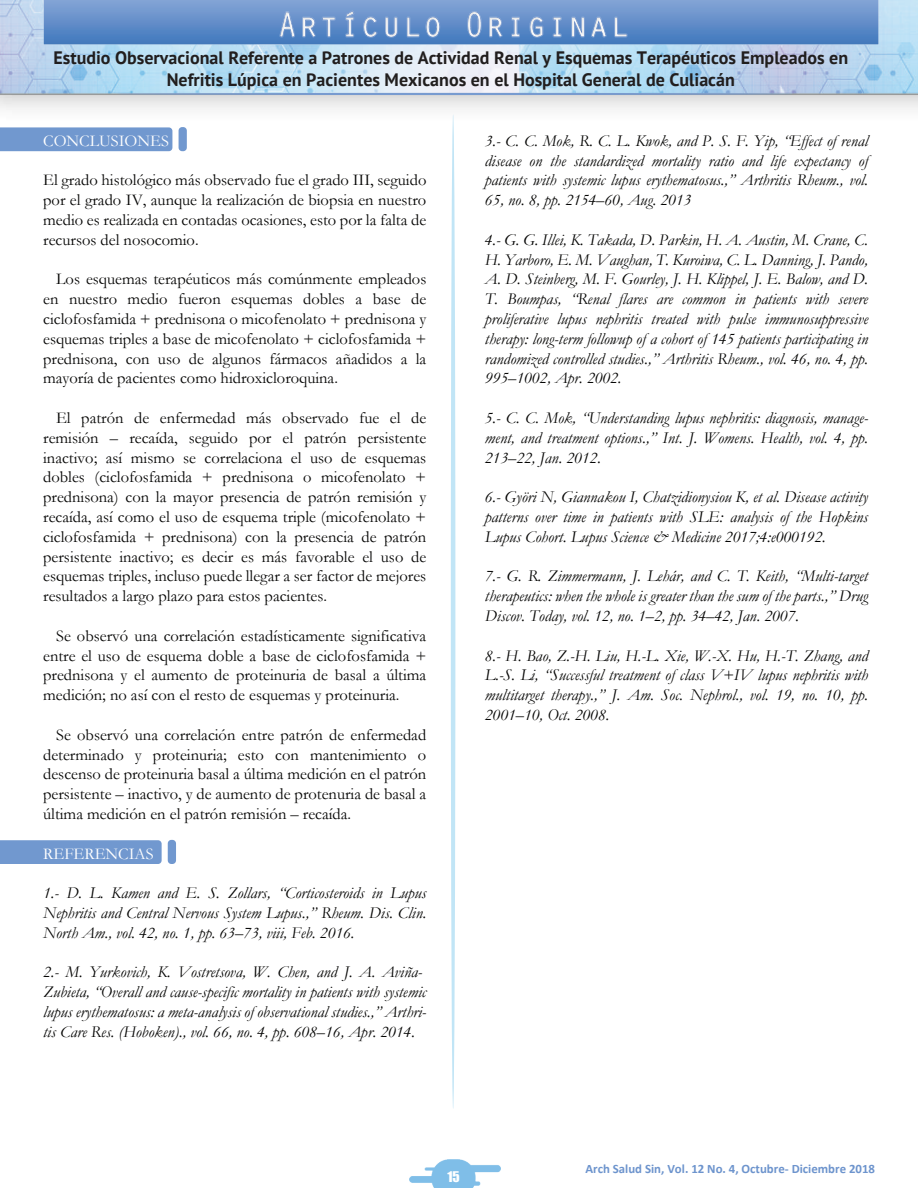
<style>
.page{position:relative;width:918px;height:1188px;background:#fff}
.page>*{position:absolute;margin:0;border:0;box-sizing:border-box;transform-origin:0 0}
.t1{font:700 18px/21.6px "PT Sans";color:#211e1e;text-align:center}
.t2{font:italic 16.5px/19.8px "Garamond";color:#050504;text-align:justify}
.t3{font:16.5px/19.8px "Garamond";color:#050504;text-align:justify}
.t4{font:16.5px "Garamond";color:#fff}
.t5{font:13.5px "Impact";color:#fff}
.t6{font:700 12.75px "Calibri";color:#6d94cd}
</style>
<div class="page">
<img style="left:0;top:0;width:918px;height:126px">
<svg style="left:0;top:127px;width:187px;height:24px;background:#789dd1"></svg>
<svg style="left:0;top:840px;width:176px;height:24px;background:#779cd1"></svg>
<hr style="left:451px;top:114px;width:4px;height:995px;background:#c1e5f6;border-radius:50%">
<img style="left:44px;top:0;width:835px;height:44px">
<img style="left:279px;top:11px;width:348px;height:26px">
<img style="left:409px;top:1160px;width:91px;height:28px">
<hr style="left:117px;top:93px;width:677px;height:2px;background:#789bd0;border-radius:50%">
<p class="t1" style="left:53px;top:47px;width:796px">Estudio Observacional Referente a Patrones de Actividad Renal y Esquemas Terapéuticos Empleados en<br>Nefritis Lúpica en Pacientes Mexicanos en el Hospital General de Culiacán</p>
<p class="t4" style="left:43px;top:131px;width:127px">CONCLUSIONES</p>
<p class="t3" style="left:43px;top:170px;width:385px">El grado histológico más observado fue el grado III, seguido por el grado IV, aunque la realización de biopsia en nuestro medio es realizada en contadas ocasiones, esto por la falta de recursos del nosocomio.</p>
<p class="t3" style="left:43px;top:269px;width:385px;text-indent:13px">Los esquemas terapéuticos más comúnmente empleados en nuestro medio fueron esquemas dobles a base de ciclofosfamida + prednisona o micofenolato + prednisona y esquemas triples a base de micofenolato + ciclofosfamida + prednisona, con uso de algunos fármacos añadidos a la mayoría de pacientes como hidroxicloroquina.</p>
<p class="t3" style="left:43px;top:408px;width:385px;text-indent:13px">El patrón de enfermedad más observado fue el de remisión – recaída, seguido por el patrón persistente inactivo; así mismo se correlaciona el uso de esquemas dobles (ciclofosfamida + prednisona o micofenolato + prednisona) con la mayor presencia de patrón remisión y recaída, así como el uso de esquema triple (micofenolato + ciclofosfamida + prednisona) con la presencia de patrón persistente inactivo; es decir es más favorable el uso de esquemas triples, incluso puede llegar a ser factor de mejores resultados a largo plazo para estos pacientes.</p>
<p class="t3" style="left:43px;top:626px;width:385px;text-indent:13px">Se observó una correlación estadísticamente significativa entre el uso de esquema doble a base de ciclofosfamida + prednisona y el aumento de proteinuria de basal a última medición; no así con el resto de esquemas y proteinuria.</p>
<p class="t3" style="left:43px;top:725px;width:385px;text-indent:13px">Se observó una correlación entre patrón de enfermedad determinado y proteinuria; esto con mantenimiento o descenso de proteinuria basal a última medición en el patrón persistente – inactivo, y de aumento de protenuria de basal a última medición en el patrón remisión – recaída.</p>
<p class="t4" style="left:43px;top:844px;width:112px">REFERENCIAS</p>
<p class="t2" style="left:43px;top:883px;width:385px">1.- D. L. Kamen and E. S. Zollars, “Corticosteroids in Lupus Nephritis and Central Nervous System Lupus.,” Rheum. Dis. Clin.<br>North Am., vol. 42, no. 1, pp. 63–73, viii, Feb. 2016.</p>
<p class="t2" style="left:43px;top:962px;width:385px;text-align:left">2.- M. Yurkovich, K. Vostretsova, W. Chen, and J. A. Aviña-Zubieta, “Overall and cause-specific mortality in patients with systemic lupus erythematosus: a meta-analysis of observational studies.,” Arthri&shy;tis Care Res. (Hoboken)., vol. 66, no. 4, pp. 608–16, Apr. 2014.</p>
<p class="t2" style="left:485px;top:130px;width:385px">3.- C. C. Mok, R. C. L. Kwok, and P. S. F. Yip, “Effect of renal disease on the standardized mortality ratio and life expectancy of patients with systemic lupus erythematosus.,” Arthritis Rheum., vol.<br>65, no. 8, pp. 2154–60, Aug. 2013</p>
<p class="t2" style="left:485px;top:229px;width:385px">4.- G. G. Illei, K. Takada, D. Parkin, H. A. Austin, M. Crane, C.<br>H. Yarboro, E. M. Vaughan, T. Kuroiwa, C. L. Danning, J. Pando, A. D. Steinberg, M. F. Gourley, J. H. Klippel, J. E. Balow, and D.<br>T. Boumpas, “Renal flares are common in patients with severe proliferative lupus nephritis treated with pulse immunosuppressive therapy: long-term followup of a cohort of 145 patients participating in randomized controlled studies.,” Arthritis Rheum., vol. 46, no. 4, pp.<br>995–1002, Apr. 2002.</p>
<p class="t2" style="left:485px;top:408px;width:385px">5.- C. C. Mok, “Understanding lupus nephritis: diagnosis, manage&shy;ment, and treatment options.,” Int. J. Womens. Health, vol. 4, pp.<br>213–22, Jan. 2012.</p>
<p class="t2" style="left:485px;top:487px;width:385px">6.- Györi N, Giannakou I, Chatzidionysiou K, et al. Disease activity patterns over time in patients with SLE: analysis of the Hopkins Lupus Cohort. Lupus Science &amp; Medicine 2017;4:e000192.</p>
<p class="t2" style="left:485px;top:566px;width:385px">7.- G. R. Zimmermann, J. Lehár, and C. T. Keith, “Multi-target therapeutics: when the whole is greater than the sum of the parts.,” Drug Discov. Today, vol. 12, no. 1–2, pp. 34–42, Jan. 2007.</p>
<p class="t2" style="left:485px;top:645px;width:385px">8.- H. Bao, Z.-H. Liu, H.-L. Xie, W.-X. Hu, H.-T. Zhang, and L.-S. Li, “Successful treatment of class V+IV lupus nephritis with multitarget therapy.,” J. Am. Soc. Nephrol., vol. 19, no. 10, pp.<br>2001–10, Oct. 2008.</p>
<p class="t5" style="left:447px;top:1166px;width:14px">15</p>
<p class="t6" style="left:585px;top:1161px;width:291px">Arch Salud Sin, Vol. 12 No. 4, Octubre- Diciembre 2018</p>
</div>
